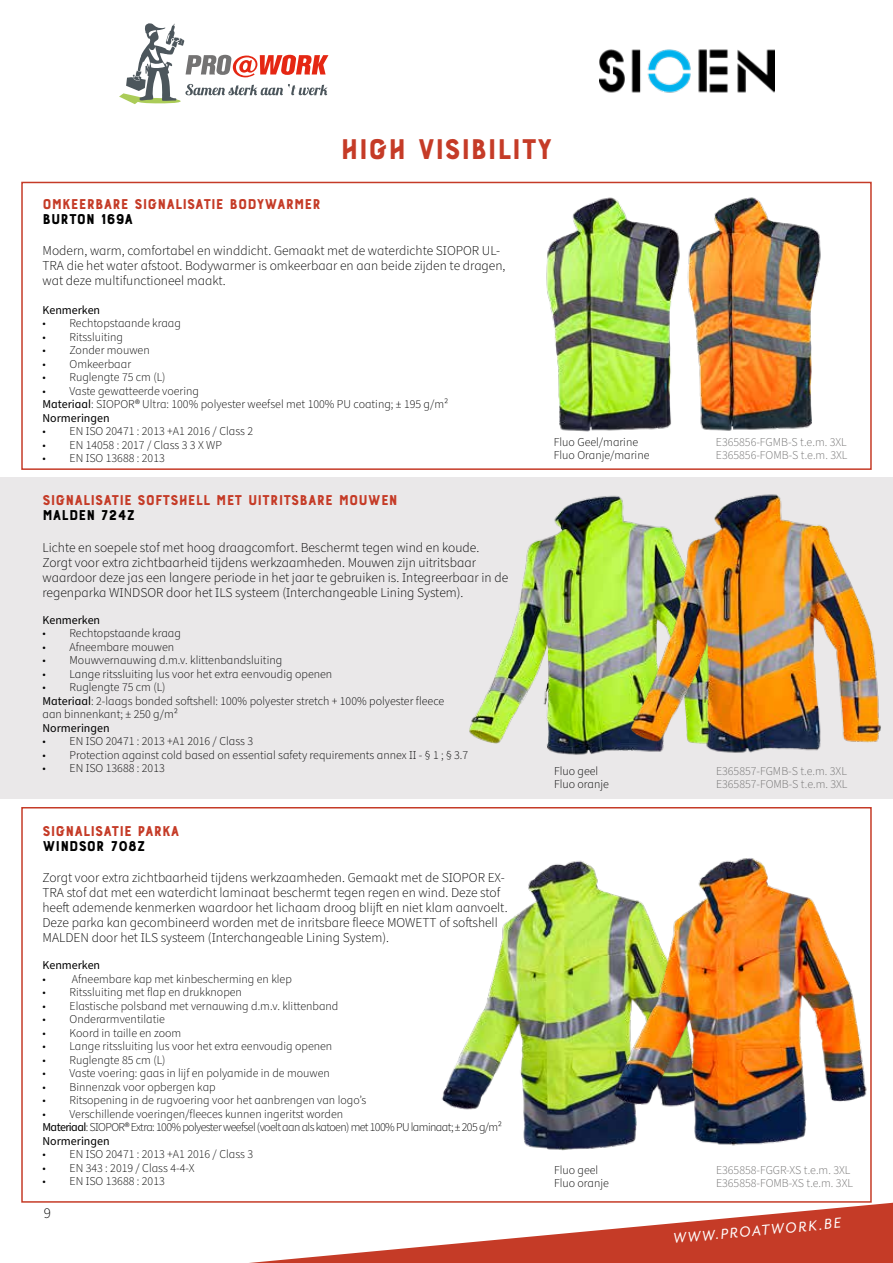
<style>
.page{position:relative;width:893px;height:1263px;background:#fff}
.page>*{position:absolute;margin:0;border:0;box-sizing:border-box;transform-origin:0 0}
.t1{font:30px "Bourton Base";color:#c53b27}
.t2{font:italic 16.5px "Mr Eaves San OT";color:#fff}
.t3{font:15px "Bourton Base";color:#c53b27}
.t4{font:15px "Bourton Base";color:#000}
.t5{font:300 15px "Source Sans Pro";color:#000}
.t6{font:300 13.5px/15px "Source Sans Pro";color:#000}
.t7{font:300 12px/13.5px "Source Sans Pro";color:#000}
.t8{font:300 12px/13.5px "Source Sans Pro";letter-spacing:-.05em;color:#000}
.t9{font:300 12px "Source Sans Pro";color:#706f6f}
.t10{font:12px "Source Sans Pro";color:#000}
.s1{font-weight:400}
</style>
<div class="page">
<svg style="left:249px;top:1202px;width:644px;height:61px"></svg>
<svg style="left:119px;top:23px;width:209px;height:81px"></svg>
<img style="left:600px;top:49px;width:175px;height:44px">
<div style="left:0;top:477px;width:893px;height:322px;background:#eae8e9"></div>
<div style="left:21px;top:182px;width:851px;height:288px;border:2px solid #c53b27"></div>
<img style="left:546px;top:197px;width:78px;height:235px">
<img style="left:624px;top:197px;width:197px;height:234px">
<img style="left:469px;top:495px;width:151px;height:260px">
<img style="left:620px;top:494px;width:261px;height:259px">
<img style="left:442px;top:860px;width:149px;height:290px">
<img style="left:591px;top:854px;width:281px;height:296px">
<h1 class="t1" style="left:340px;top:130px;width:214px">HIGH VISIBILITY</h1>
<p class="t3" style="left:43px;top:194px;width:280px">OMKEERBARE SIGNALISATIE BODYWARMER</p>
<p class="t4" style="left:43px;top:209px;width:92px">BURTON 169A</p>
<p class="t6" style="left:43px;top:244px;width:465px">Modern, warm, comfortabel en winddicht. Gemaakt met de waterdichte SIOPOR UL-<br>TRA die het water afstoot. Bodywarmer is omkeerbaar en aan beide zijden te dragen, wat deze multifunctioneel maakt.</p>
<p class="t10" style="left:43px;top:302px;width:59px">Kenmerken</p>
<p class="t7" style="left:43px;top:317px;width:140px">• Rechtopstaande kraag</p>
<p class="t7" style="left:43px;top:330px;width:82px">• Ritssluiting</p>
<p class="t7" style="left:43px;top:344px;width:109px">• Zonder mouwen</p>
<p class="t7" style="left:43px;top:357px;width:90px">• Omkeerbaar</p>
<p class="t7" style="left:43px;top:371px;width:125px">• Ruglengte 75 cm (L)</p>
<p class="t7" style="left:43px;top:384px;width:407px">• Vaste gewatteerde voering<br><span class="s1">Materiaal</span>: SIOPOR® Ultra: 100% polyester weefsel met 100% PU coating; ± 195 g/m²<br><span class="s1">Normeringen</span></p>
<p class="t7" style="left:43px;top:425px;width:212px">• EN ISO 20471 : 2013 +A1 2016 / Class 2</p>
<p class="t7" style="left:43px;top:438px;width:181px">• EN 14058 : 2017 / Class 3 3 X WP</p>
<p class="t7" style="left:43px;top:452px;width:124px">• EN ISO 13688 : 2013</p>
<p class="t3" style="left:43px;top:491px;width:357px">SIGNALISATIE SOFTSHELL MET UITRITSBARE MOUWEN</p>
<p class="t4" style="left:43px;top:506px;width:94px">MALDEN 724Z</p>
<p class="t6" style="left:43px;top:540px;width:467px">Lichte en soepele stof met hoog draagcomfort. Beschermt tegen wind en koude.<br>Zorgt voor extra zichtbaarheid tijdens werkzaamheden. Mouwen zijn uitritsbaar waardoor deze jas een langere periode in het jaar te gebruiken is. Integreerbaar in de regenparka WINDSOR door het ILS systeem (Interchangeable Lining System).</p>
<p class="t10" style="left:43px;top:612px;width:59px">Kenmerken</p>
<p class="t7" style="left:43px;top:627px;width:140px">• Rechtopstaande kraag</p>
<p class="t7" style="left:43px;top:640px;width:133px">• Afneembare mouwen</p>
<p class="t7" style="left:43px;top:654px;width:241px">• Mouwvernauwing d.m.v. klittenbandsluiting</p>
<p class="t7" style="left:43px;top:667px;width:291px">• Lange ritssluiting lus voor het extra eenvoudig openen</p>
<p class="t7" style="left:43px;top:681px;width:403px">• Ruglengte 75 cm (L)<br><span class="s1">Materiaal</span>: 2-laags bonded softshell: 100% polyester stretch + 100% polyester fleece aan binnenkant; ± 250 g/m²</p>
<p class="t10" style="left:43px;top:720px;width:69px">Normeringen</p>
<p class="t7" style="left:43px;top:735px;width:212px">• EN ISO 20471 : 2013 +A1 2016 / Class 3</p>
<p class="t7" style="left:43px;top:748px;width:427px">• Protection against cold based on essential safety requirements annex II - § 1 ; § 3.7</p>
<p class="t7" style="left:43px;top:762px;width:124px">• EN ISO 13688 : 2013</p>
<p class="t3" style="left:43px;top:821px;width:139px">SIGNALISATIE PARKA</p>
<p class="t4" style="left:43px;top:836px;width:105px">WINDSOR 708Z</p>
<p class="t6" style="left:43px;top:871px;width:467px">Zorgt voor extra zichtbaarheid tijdens werkzaamheden. Gemaakt met de SIOPOR EX-TRA stof dat met een waterdicht laminaat beschermt tegen regen en wind. Deze stof heeft ademende kenmerken waardoor het lichaam droog blijft en niet klam aanvoelt.<br>Deze parka kan gecombineerd worden met de inritsbare fleece MOWETT of softshell MALDEN door het ILS systeem (Interchangeable Lining System).</p>
<p class="t10" style="left:43px;top:957px;width:59px">Kenmerken</p>
<p class="t7" style="left:43px;top:972px;width:251px">• Afneembare kap met kinbescherming en klep</p>
<p class="t7" style="left:43px;top:986px;width:201px">• Ritssluiting met flap en drukknopen</p>
<p class="t7" style="left:43px;top:999px;width:297px">• Elastische polsband met vernauwing d.m.v. klittenband</p>
<p class="t7" style="left:43px;top:1013px;width:124px">• Onderarmventilatie</p>
<p class="t7" style="left:43px;top:1026px;width:140px">• Koord in taille en zoom</p>
<p class="t7" style="left:43px;top:1040px;width:291px">• Lange ritssluiting lus voor het extra eenvoudig openen</p>
<p class="t7" style="left:43px;top:1053px;width:125px">• Ruglengte 85 cm (L)</p>
<p class="t7" style="left:43px;top:1067px;width:289px">• Vaste voering: gaas in lijf en polyamide in de mouwen</p>
<p class="t7" style="left:43px;top:1080px;width:175px">• Binnenzak voor opbergen kap</p>
<p class="t7" style="left:43px;top:1094px;width:325px">• Ritsopening in de rugvoering voor het aanbrengen van logo’s</p>
<p class="t8" style="left:43px;top:1107px;width:461px">• Verschillende voeringen/fleeces kunnen ingeritst worden<br><span class="s1">Materiaal</span>: SIOPOR® Extra: 100% polyester weefsel (voelt aan als katoen) met 100% PU laminaat; ± 205 g/m²<br><span class="s1">Normeringen</span></p>
<p class="t7" style="left:43px;top:1148px;width:212px">• EN ISO 20471 : 2013 +A1 2016 / Class 3</p>
<p class="t7" style="left:43px;top:1161px;width:153px">• EN 343 : 2019 / Class 4-4-X</p>
<p class="t7" style="left:43px;top:1175px;width:124px">• EN ISO 13688 : 2013</p>
<p class="t5" style="left:44px;top:1203px;width:9px">9</p>
<p class="t7" style="left:554px;top:436px;width:86px">Fluo Geel/marine</p>
<p class="t9" style="left:716px;top:434px;width:132px">E365856-FGMB-S t.e.m. 3XL</p>
<p class="t7" style="left:554px;top:449px;width:97px">Fluo Oranje/marine</p>
<p class="t9" style="left:716px;top:447px;width:133px">E365856-FOMB-S t.e.m. 3XL</p>
<p class="t7" style="left:554px;top:764px;width:46px">Fluo geel</p>
<p class="t9" style="left:716px;top:763px;width:132px">E365857-FGMB-S t.e.m. 3XL</p>
<p class="t7" style="left:554px;top:778px;width:57px">Fluo oranje</p>
<p class="t9" style="left:716px;top:776px;width:133px">E365857-FOMB-S t.e.m. 3XL</p>
<p class="t7" style="left:554px;top:1163px;width:46px">Fluo geel</p>
<p class="t9" style="left:716px;top:1161px;width:136px">E365858-FGGR-XS t.e.m. 3XL</p>
<p class="t7" style="left:554px;top:1177px;width:57px">Fluo oranje</p>
<p class="t9" style="left:716px;top:1175px;width:139px">E365858-FOMB-XS t.e.m. 3XL</p>
<h2 class="t2" style="left:672px;top:1229px;width:170px;rotate:-5deg">WWW.PROATWORK.BE</h2>
</div>
